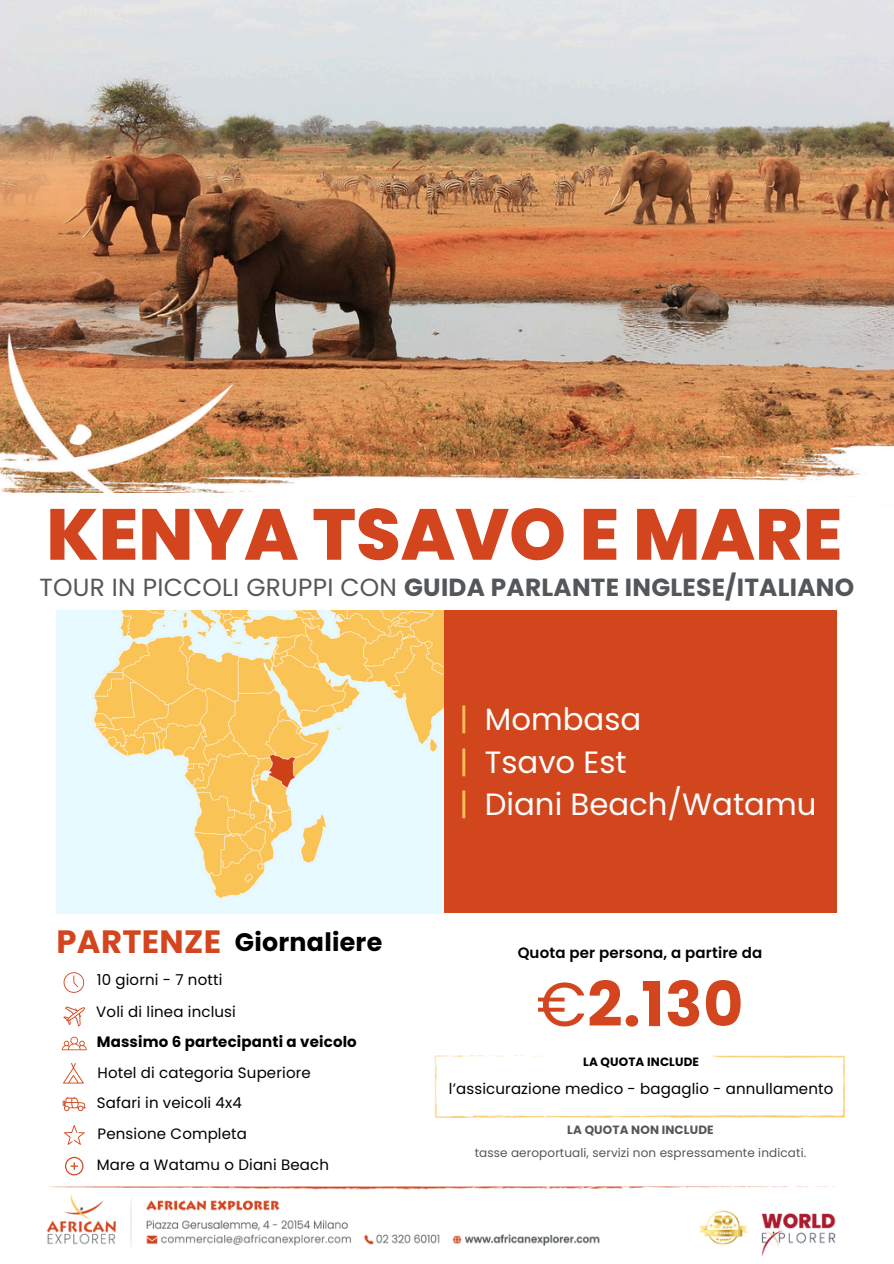
<style>
.page{position:relative;width:894px;height:1264px;background:#fff}
.page>*{position:absolute;margin:0;border:0;box-sizing:border-box;transform-origin:0 0}
.t1{font:800 72.15px "Poppins";color:#d2451e}
.t2{font:700 61.8px "Poppins";color:#d2451e}
.t3{font:700 32.25px "Poppins";letter-spacing:.01em;color:#d2451e}
.t4{font:30.75px "Poppins";color:#fdfdfd}
.t5{font:30.75px/42.8px "Poppins";color:#fff}
.t6{font:700 25.35px "Poppins";letter-spacing:.01em;color:#000}
.t7{font:700 24.75px "Poppins";letter-spacing:.01em;color:#53575a}
.t8{font:15px "Poppins";letter-spacing:.01em;color:#000}
.t9{font:700 15px "Poppins";letter-spacing:.01em;color:#000}
.t10{font:600 15px "Poppins";letter-spacing:.01em;color:#000}
.t11{font:12px "Poppins";letter-spacing:.01em;color:#53575a}
.t12{font:700 12px "Poppins";letter-spacing:.01em;color:#53575a}
.t13{font:700 12px "Poppins";letter-spacing:.01em;color:#000}
.s1{font-weight:400}
.s2{color:#fcc458}
.s3{color:#fdfdfd}
</style>
<div class="page">
<div style="left:442px;top:610px;width:394px;height:303px;background:#d2461d"></div>
<img style="left:0;top:0;width:893px;height:333px">
<img style="left:56px;top:610px;width:387px;height:303px">
<img style="left:46px;top:1186px;width:790px;height:68px">
<img style="left:0;top:333px;width:893px;height:160px">
<img style="left:434px;top:1055px;width:411px;height:62px">
<svg style="left:63px;top:1006px;width:22px;height:21px"></svg>
<svg style="left:64px;top:972px;width:20px;height:20px"></svg>
<svg style="left:62px;top:1036px;width:24px;height:14px"></svg>
<svg style="left:63px;top:1096px;width:23px;height:15px"></svg>
<svg style="left:63px;top:1063px;width:21px;height:20px"></svg>
<svg style="left:64px;top:1125px;width:21px;height:19px"></svg>
<svg style="left:65px;top:1156px;width:18px;height:19px"></svg>
<h1 class="t1" style="left:46px;top:484px;width:797px">KENYA TSAVO E MARE</h1>
<h5 class="t7" style="left:39px;top:570px;width:816px"><span class="s1">TOUR IN PICCOLI GRUPPI CON</span> GUIDA PARLANTE INGLESE/ITALIANO</h5>
<h4 class="t3" style="left:56px;top:919px;width:166px">PARTENZE</h4>
<p class="t6" style="left:235px;top:924px;width:149px">Giornaliere</p>
<p class="t8" style="left:97px;top:969px;width:127px">10 giorni - 7 notti</p>
<h2 class="t8" style="left:96px;top:1001px;width:141px">Voli di linea inclusi</h2>
<p class="t9" style="left:97px;top:1031px;width:261px">Massimo 6 partecipanti a veicolo</p>
<p class="t8" style="left:98px;top:1061px;width:215px">Hotel di categoria Superiore</p>
<p class="t8" style="left:97px;top:1092px;width:147px">Safari in veicoli 4x4</p>
<p class="t8" style="left:98px;top:1123px;width:151px">Pensione Completa</p>
<p class="t8" style="left:97px;top:1154px;width:234px">Mare a Watamu o Diani Beach</p>
<p class="t5" style="left:459px;top:697px;width:183px"><span class="s2">|</span> <span class="s3">Mombasa </span><span class="s2">|</span> Tsavo Est</p>
<p class="t4" style="left:459px;top:783px;width:358px"><span class="s2">|</span> Diani Beach/Watamu</p>
<h6 class="t10" style="left:517px;top:942px;width:246px">Quota per persona, a partire da</h6>
<p class="t2" style="left:536px;top:961px;width:208px"><span class="s1">€</span>2.130</p>
<p class="t13" style="left:583px;top:1053px;width:117px">LA QUOTA INCLUDE</p>
<h3 class="t8" style="left:448px;top:1078px;width:386px">l’assicurazione medico - bagaglio - annullamento</h3>
<p class="t12" style="left:567px;top:1121px;width:148px">LA QUOTA NON INCLUDE</p>
<p class="t11" style="left:474px;top:1144px;width:333px">tasse aeroportuali, servizi non espressamente indicati.</p>
</div>
